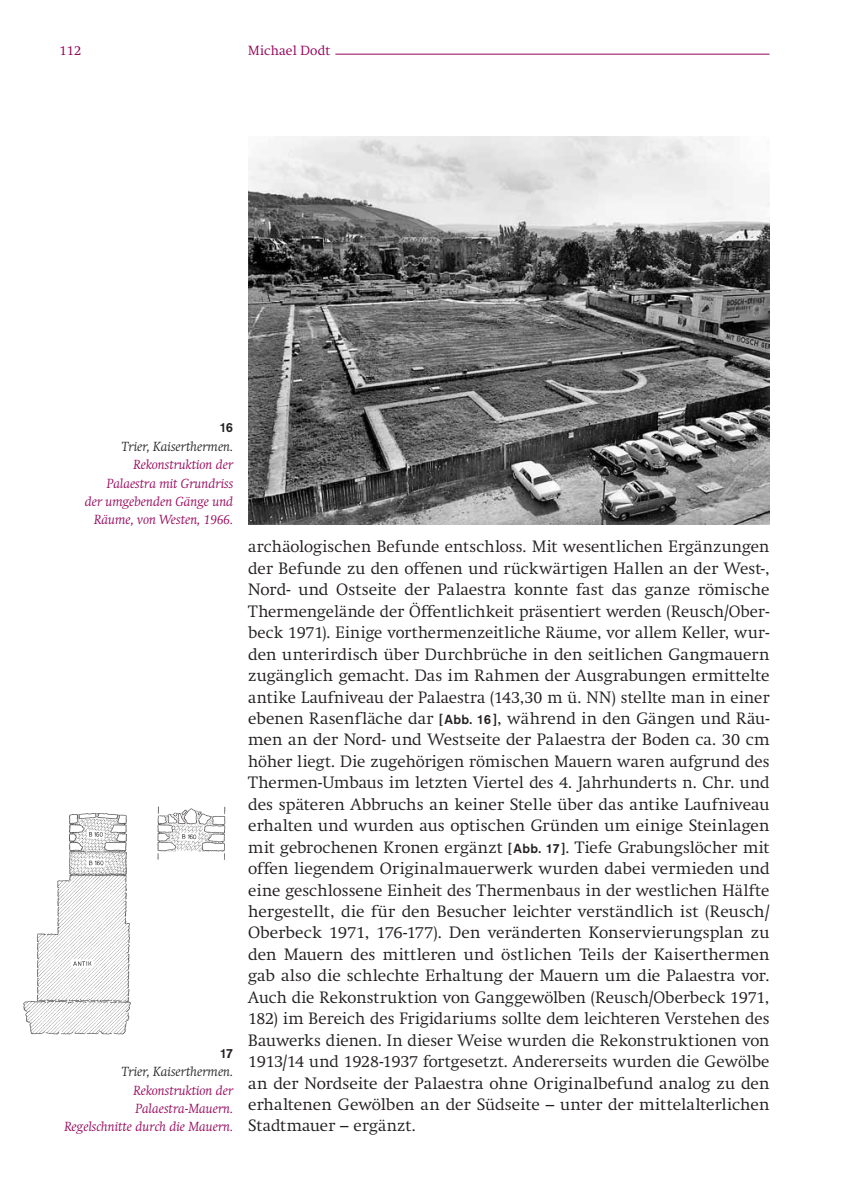
<style>
.page{position:relative;width:844px;height:1191px;background:#fff}
.page>*{position:absolute;margin:0;border:0;box-sizing:border-box;transform-origin:0 0}
._6B_Fließtext{font:300 16.28px/21.3px "Swift";letter-spacing:.01em;color:#231f20;text-align:justify}
._14_BU_-_Beschreibun{font:italic 300 13.12px/18.4px "Swift";color:#950058;text-align:right}
._13_BU_-_Ort{font:italic 300 13.12px "Swift";color:#231f20}
.t1{font:300 13.12px "Swift";letter-spacing:.015em;color:#950058}
._12_BU_-_Nummer{font:500 13.12px "Akzidenz Grotesk Std";color:#231f20}
.s1{font-family:"Akzidenz Grotesk Std";font-weight:500;font-size:13.12px}
</style>
<div class="page">
<hr style="left:335px;top:54px;width:434px;height:1px;background:#950058">
<img style="left:248px;top:136px;width:521px;height:388px">
<img style="left:23px;top:806px;width:203px;height:229px">
<p class="t1" style="left:60px;top:42px;width:23px">112</p>
<p class="t1" style="left:248px;top:42px;width:83px">Michael Dodt</p>
<p class="_12_BU_-_Nummer" style="left:219px;top:420px;width:15px">16</p>
<p class="_13_BU_-_Ort" style="left:122px;top:439px;width:113px">Trier, Kaiserthermen.</p>
<p class="_14_BU_-_Beschreibun" style="left:85px;top:455px;width:150px">Rekonstruktion der<br>Palaestra mit Grundriss<br>der umgebenden Gänge und<br>Räume, von Westen, 1966.</p>
<p class="_12_BU_-_Nummer" style="left:219px;top:1045px;width:15px">17</p>
<p class="_13_BU_-_Ort" style="left:122px;top:1064px;width:113px">Trier, Kaiserthermen.</p>
<p class="_14_BU_-_Beschreibun" style="left:64px;top:1081px;width:170px">Rekonstruktion der<br>Palaestra-Mauern.<br>Regelschnitte durch die Mauern.</p>
<p class="_6B_Fließtext" style="left:248px;top:536px;width:522px">archäologischen Befunde entschloss. Mit wesentlichen Ergänzungen der Befunde zu den offenen und rückwärtigen Hallen an der West-, Nord- und Ostseite der Palaestra konnte fast das ganze römische Thermengelände der Öffentlichkeit präsentiert werden (Reusch/Ober&shy;beck 1971). Einige vorthermenzeitliche Räume, vor allem Keller, wur&shy;den unterirdisch über Durchbrüche in den seitlichen Gangmauern zugänglich gemacht. Das im Rahmen der Ausgrabungen ermittelte antike Laufniveau der Palaestra (143,30 m ü. NN) stellte man in einer ebenen Rasenfläche dar <span class="s1">[Abb. 16]</span>, während in den Gängen und Räu&shy;men an der Nord- und Westseite der Palaestra der Boden ca. 30 cm höher liegt. Die zugehörigen römischen Mauern waren aufgrund des Thermen-Umbaus im letzten Viertel des 4. Jahrhunderts n. Chr. und des späteren Abbruchs an keiner Stelle über das antike Laufniveau erhalten und wurden aus optischen Gründen um einige Steinlagen mit gebrochenen Kronen ergänzt <span class="s1">[Abb. 17]</span>. Tiefe Grabungslöcher mit offen liegendem Originalmauerwerk wurden dabei vermieden und eine geschlossene Einheit des Thermenbaus in der westlichen Hälfte hergestellt, die für den Besucher leichter verständlich ist (Reusch/ Oberbeck 1971, 176-177). Den veränderten Konservierungsplan zu den Mauern des mittleren und östlichen Teils der Kaiserthermen gab also die schlechte Erhaltung der Mauern um die Palaestra vor.<br>Auch die Rekonstruktion von Ganggewölben (Reusch/Oberbeck 1971, 182) im Bereich des Frigidariums sollte dem leichteren Verstehen des Bauwerks dienen. In dieser Weise wurden die Rekonstruktionen von 1913/14 und 1928-1937 fortgesetzt. Andererseits wurden die Gewölbe an der Nordseite der Palaestra ohne Originalbefund analog zu den erhaltenen Gewölben an der Südseite – unter der mittelalterlichen Stadtmauer – ergänzt.</p>
</div>
